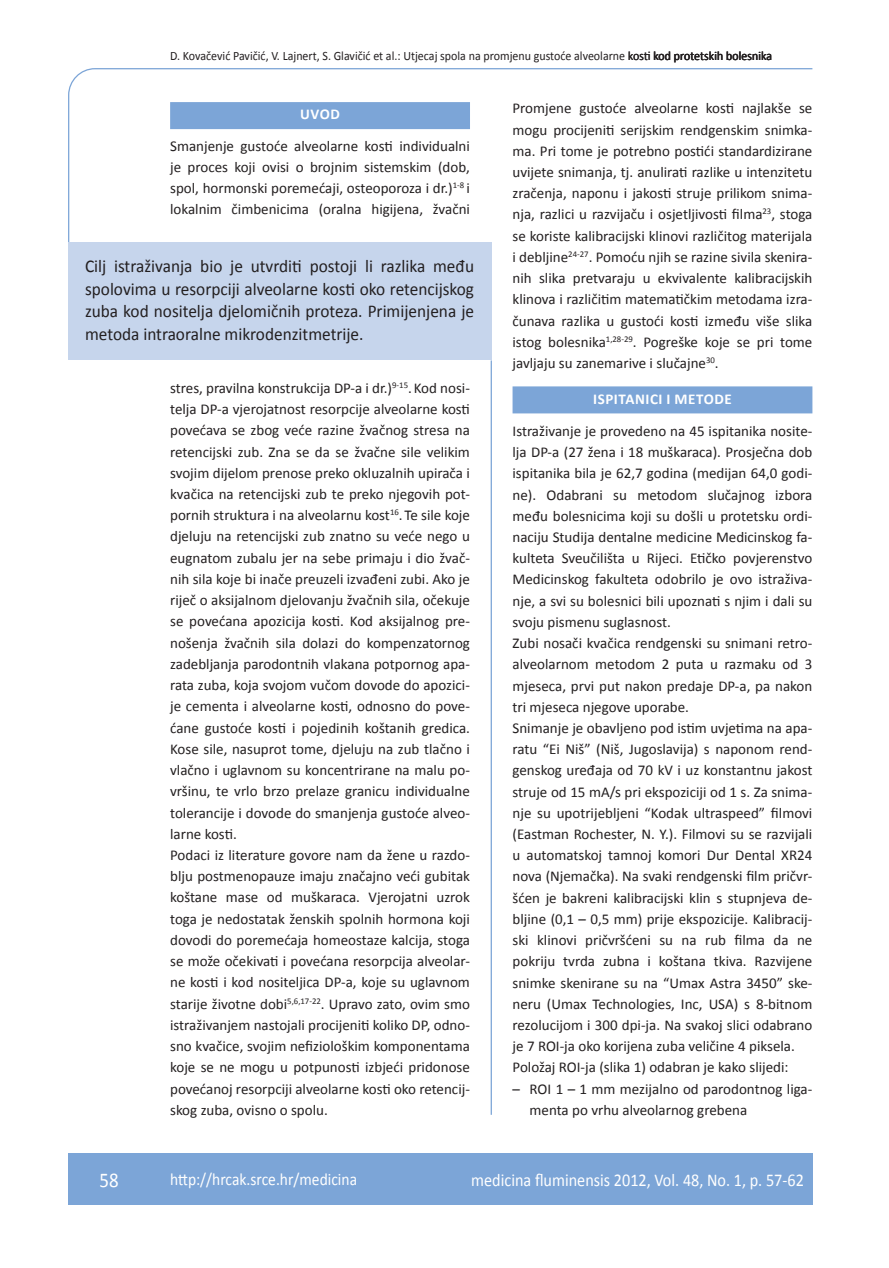
<style>
.page{position:relative;width:889px;height:1268px;background:#fff}
.page>*{position:absolute;margin:0;border:0;box-sizing:border-box;transform-origin:0 0}
.t1{font:21px "Calibri";color:#fff;scale:.9 1}
.anterfile{font:18px/22.5px "Calibri";color:#231f20;text-align:justify;scale:.96 1}
.t2{font:18px "Calibri";color:#fff;scale:.9 1}
.t3{font:17.25px "Calibri";color:#fff;scale:.9 1}
.osnovni_tekst{font:15px/21.1px "Calibri";color:#231f20;text-align:justify}
.naslov_ruler{font:700 15px "Calibri";letter-spacing:.04em;color:#fff}
.glava{font:12.75px "Calibri";color:#231f20;scale:.94 1}
</style>
<div class="page">
<svg style="left:68px;top:68px;width:745px;height:275px"></svg>
<hr style="left:490px;top:360px;width:2px;height:754px;background:#7ca5d7">
<div style="left:68px;top:1152px;width:744px;height:51px;background:#7ca5d7"></div>
<div style="left:170px;top:102px;width:300px;height:27px;background:#7ca5d7"></div>
<div style="left:68px;top:242px;width:423px;height:117px;background:#c6d5ec"></div>
<div style="left:512px;top:386px;width:300px;height:27px;background:#7ca5d7"></div>
<p class="glava" style="left:170px;top:47px;width:513px">D. Kovačević Pavičić, V. Lajnert, S. Glavičić et al.: Utjecaj spola na promjenu gustoće alveolarne kosti</p>
<p class="naslov_ruler" style="left:300px;top:105px;width:41px">UVOD</p>
<p class="osnovni_tekst" style="left:170px;top:135px;width:301px">Smanjenje gustoće alveolarne kosti individualni je proces koji ovisi o brojnim sistemskim (dob, spol, hormonski poremećaji, osteoporoza i dr.)<sup>1-8</sup> i lokalnim čimbenicima (oralna higijena, žvačni</p>
<p class="anterfile" style="left:85px;top:254px;width:407px">Cilj istraživanja bio je utvrditi postoji li razlika među spolovima u resorpciji alveolarne kosti oko retencijskog zuba kod nositelja djelomičnih proteza. Primijenjena je metoda intraoralne mikrodenzitmetrije.</p>
<p class="osnovni_tekst" style="left:170px;top:376px;width:301px">stres, pravilna konstrukcija DP-a i dr.)<sup>9-15</sup>.Kod nosi&shy;telja DP-a vjerojatnost resorpcije alveolarne kosti povećava se zbog veće razine žvačnog stresa na retencijski zub. Zna se da se žvačne sile velikim svojim dijelom prenose preko okluzalnih upirača i kvačica na retencijski zub te preko njegovih pot&shy;pornih struktura i na alveolarnu kost<sup>16</sup>. Te sile koje djeluju na retencijski zub znatno su veće nego u eugnatom zubalu jer na sebe primaju i dio žvač&shy;nih sila koje bi inače preuzeli izvađeni zubi. Ako je riječ o aksijalnom djelovanju žvačnih sila, očekuje se povećana apozicija kosti. Kod aksijalnog pre&shy;nošenja žvačnih sila dolazi do kompenzatornog zadebljanja parodontnih vlakana potpornog apa&shy;rata zuba, koja svojom vučom dovode do apozici&shy;je cementa i alveolarne kosti, odnosno do pove&shy;ćane gustoće kosti i pojedinih koštanih gredica.<br>Kose sile, nasuprot tome, djeluju na zub tlačno i vlačno i uglavnom su koncentrirane na malu po&shy;vršinu, te vrlo brzo prelaze granicu individualne tolerancije i dovode do smanjenja gustoće alveo&shy;larne kosti.</p>
<p class="osnovni_tekst" style="left:170px;top:843px;width:301px">Podaci iz literature govore nam da žene u razdo&shy;blju postmenopauze imaju značajno veći gubitak koštane mase od muškaraca. Vjerojatni uzrok toga je nedostatak ženskih spolnih hormona koji dovodi do poremećaja homeostaze kalcija, stoga se može očekivati i povećana resorpcija alveolar&shy;ne kosti i kod nositeljica DP-a, koje su uglavnom starije životne dobi<sup>5,6,17-22</sup>. Upravo zato, ovim smo istraživanjem nastojali procijeniti koliko DP, odno&shy;sno kvačice, svojim nefiziološkim komponentama koje se ne mogu u potpunosti izbjeći pridonose povećanoj resorpciji alveolarne kosti oko retencij&shy;skog zuba, ovisno o spolu.</p>
<p class="osnovni_tekst" style="left:512px;top:97px;width:301px">Promjene gustoće alveolarne kosti najlakše se mogu procijeniti serijskim rendgenskim snimka&shy;ma. Pri tome je potrebno postići standardizirane uvijete snimanja, tj. anulirati razlike u intenzitetu zračenja, naponu i jakosti struje prilikom snima&shy;nja, razlici u razvijaču i osjetljivosti filma<sup>23</sup>, stoga se koriste kalibracijski klinovi različitog materijala i debljine<sup>24-27</sup>. Pomoću njih se razine sivila skenira&shy;nih slika pretvaraju u ekvivalente kalibracijskih klinova i različitim matematičkim metodama izra&shy;čunava razlika u gustoći kosti između više slika istog bolesnika<sup>1,28-29</sup>. Pogreške koje se pri tome javljaju su zanemarive i slučajne<sup>30</sup>.</p>
<p class="naslov_ruler" style="left:593px;top:389px;width:140px">ISPITANICI I METODE</p>
<p class="osnovni_tekst" style="left:512px;top:419px;width:301px">Istraživanje je provedeno na 45 ispitanika nosite&shy;lja DP-a (27 žena i 18 muškaraca). Prosječna dob ispitanika bila je 62,7 godina (medijan 64,0 godi&shy;ne). Odabrani su metodom slučajnog izbora među bolesnicima koji su došli u protetsku ordi&shy;naciju Studija dentalne medicine Medicinskog fa&shy;kulteta Sveučilišta u Rijeci. Etičko povjerenstvo Medicinskog fakulteta odobrilo je ovo istraživa&shy;nje, a svi su bolesnici bili upoznati s njim i dali su svoju pismenu suglasnost.</p>
<p class="osnovni_tekst" style="left:512px;top:631px;width:301px">Zubi nosači kvačica rendgenski su snimani retro&shy;alveolarnom metodom 2 puta u razmaku od 3 mjeseca, prvi put nakon predaje DP-a, pa nakon tri mjeseca njegove uporabe.</p>
<p class="osnovni_tekst" style="left:512px;top:716px;width:301px">Snimanje je obavljeno pod istim uvjetima na apa&shy;ratu “Ei Niš” (Niš, Jugoslavija) s naponom rend&shy;genskog uređaja od 70 kV i uz konstantnu jakost struje od 15 mA/s pri ekspoziciji od 1 s. Za snima&shy;nje su upotrijebljeni “Kodak ultraspeed” filmovi (Eastman Rochester, N. Y.). Filmovi su se razvijali u automatskoj tamnoj komori Dur Dental XR24 nova (Njemačka). Na svaki rendgenski film pričvr&shy;šćen je bakreni kalibracijski klin s stupnjeva de&shy;bljine (0,1 – 0,5 mm) prije ekspozicije. Kalibracij&shy;ski klinovi pričvršćeni su na rub filma da ne pokriju tvrda zubna i koštana tkiva. Razvijene snimke skenirane su na “Umax Astra 3450” ske&shy;neru (Umax Technologies, Inc, USA) s 8-bitnom rezolucijom i 300 dpi-ja. Na svakoj slici odabrano je 7 ROI-ja oko korijena zuba veličine 4 piksela.</p>
<p class="osnovni_tekst" style="left:512px;top:1055px;width:277px">Položaj ROI-ja (slika 1) odabran je kako slijedi:</p>
<p class="osnovni_tekst" style="left:529px;top:1077px;width:284px;text-indent:-17px">– ROI 1 – 1 mm mezijalno od parodontnog liga&shy;menta po vrhu alveolarnog grebena</p>
<p class="t1" style="left:99px;top:1166px;width:23px">58</p>
<p class="t3" style="left:170px;top:1167px;width:209px">http://hrcak.srce.hr/medicina</p>
<p class="t2" style="left:471px;top:1168px;width:371px">medicina fluminensis 2012, Vol. 48, No. 1, p. 57-62</p>
</div>
